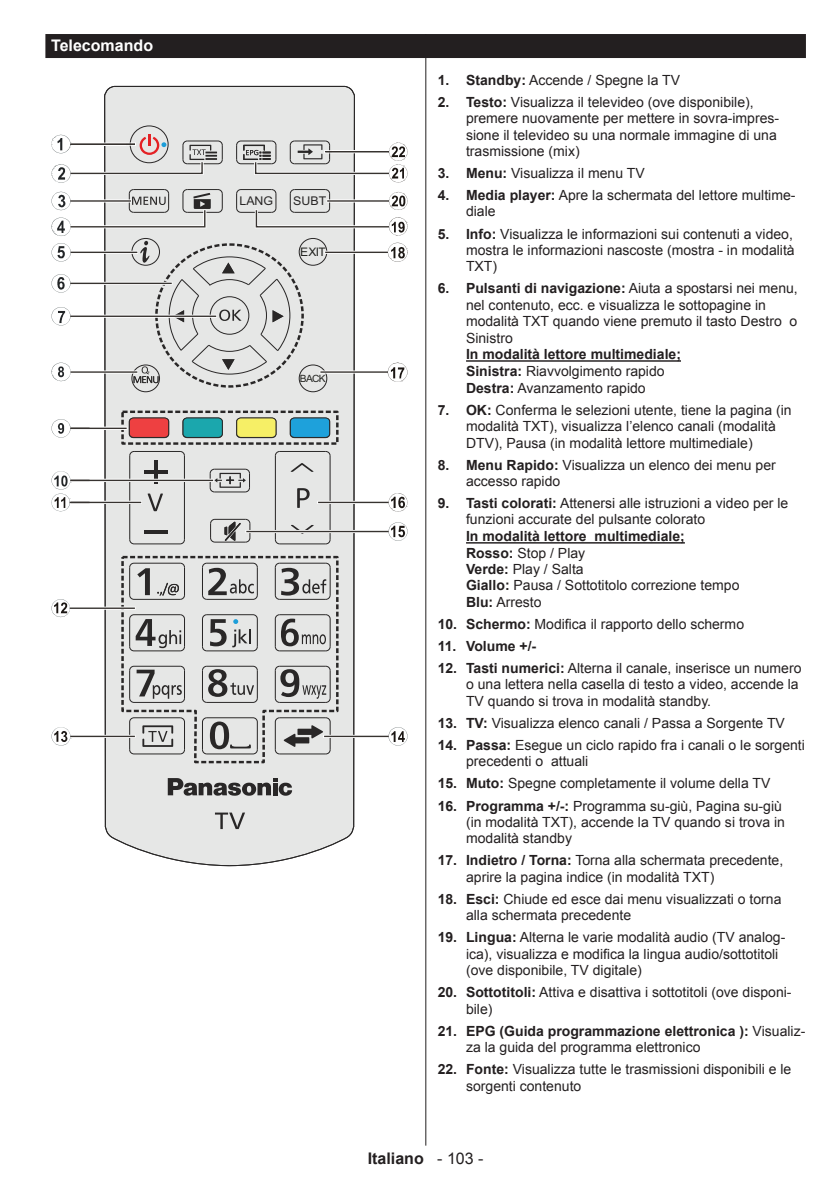
<style>
.page{position:relative;width:840px;height:1191px;background:#fff}
.page>*{position:absolute;margin:0;border:0;box-sizing:border-box;transform-origin:0 0}
.t1{font:700 16px "Arial";color:#231f20}
.t2{font:700 16px "Arial";color:#fff}
.t3{font:14px/16.4px "Arial";color:#231f20}
.t4{font:700 14px "Arial";color:#231f20}
.t5{font:12px "Arial";color:#292727}
.t6{font:11.8px "Arial";color:#232421}
.t7{font:10px "Arial";color:#232421}
.s1{font-weight:700}
.s2{font-weight:400}
</style>
<div class="page">
<hr style="left:425px;top:34px;width:1px;height:1111px;background:#231f20">
<div style="left:45px;top:34px;width:760px;height:24px;background:#231f20"></div>
<svg style="left:51px;top:86px;width:356px;height:780px"></svg>
<hr style="left:466px;top:360px;width:214px;height:2px;background:#231f20">
<hr style="left:466px;top:542px;width:218px;height:1px;background:#231f20">
<p class="t2" style="left:51px;top:35px;width:103px">Telecomando</p>
<p class="t5" style="left:239px;top:193px;width:35px">LANG</p>
<p class="t5" style="left:293px;top:193px;width:34px">SUBT</p>
<p class="t6" style="left:300px;top:244px;width:27px">EXIT</p>
<p class="t7" style="left:300px;top:372px;width:27px">BACK</p>
<p class="t3" style="left:437px;top:72px;width:244px"><span class="s1">1. Standby:</span> Accende / Spegne la TV</p>
<p class="t3" style="left:466px;top:94px;width:314px;text-indent:-28px"><span class="s1">2. Testo:</span> Visualizza il televideo (ove disponibile), premere nuovamente per mettere in sovra-impres&shy;sione il televideo su una normale immagine di una trasmissione (mix)</p>
<p class="t3" style="left:437px;top:165px;width:208px"><span class="s1">3. Menu:</span> Visualizza il menu TV</p>
<p class="t3" style="left:466px;top:187px;width:331px;text-indent:-28px"><span class="s1">4. Media player:</span> Apre la schermata del lettore multime&shy;diale</p>
<p class="t3" style="left:466px;top:225px;width:330px;text-indent:-28px"><span class="s1">5. Info:</span> Visualizza le informazioni sui contenuti a video, mostra le informazioni nascoste (mostra - in modalità<br>TXT)</p>
<p class="t3" style="left:466px;top:280px;width:333px;text-indent:-28px"><span class="s1">6. Pulsanti di navigazione:</span> Aiuta a spostarsi nei menu, nel contenuto, ecc. e visualizza le sottopagine in modalità TXT quando viene premuto il tasto Destro o Sinistro<br><span class="s1">In modalità lettore multimediale;<br>Sinistra:</span> Riavvolgimento rapido<br><span class="s1">Destra:</span> Avanzamento rapido</p>
<p class="t3" style="left:466px;top:402px;width:327px;text-indent:-28px"><span class="s1">7. OK:</span> Conferma le selezioni utente, tiene la pagina (in modalità TXT), visualizza l’elenco canali (modalità<br>DTV), Pausa (in modalità lettore multimediale)</p>
<p class="t3" style="left:466px;top:456px;width:311px;text-indent:-28px"><span class="s1">8. Menu Rapido:</span> Visualizza un elenco dei menu per accesso rapido</p>
<p class="t3" style="left:466px;top:495px;width:323px;text-indent:-28px"><span class="s1">9. Tasti colorati:</span> Attenersi alle istruzioni a video per le funzioni accurate del pulsante colorato<br><span class="s1">In modalità lettore multimediale;<br>Rosso:</span> Stop / Play<br><span class="s1">Verde:</span> Play / Salta<br><span class="s1">Giallo:</span> Pausa / Sottotitolo correzione tempo<br><span class="s1">Blu:</span> Arresto</p>
<p class="t3" style="left:437px;top:616px;width:308px"><span class="s1">10. Schermo:</span> Modifica il rapporto dello schermo</p>
<p class="t4" style="left:437px;top:637px;width:100px">11. Volume +/-</p>
<p class="t3" style="left:466px;top:660px;width:337px;text-indent:-28px"><span class="s1">12. Tasti numerici:</span> Alterna il canale, inserisce un numero o una lettera nella casella di testo a video, accende la<br>TV quando si trova in modalità standby.</p>
<p class="t3" style="left:437px;top:715px;width:348px"><span class="s1">13. TV:</span> Visualizza elenco canali / Passa a Sorgente TV</p>
<p class="t3" style="left:466px;top:737px;width:340px;text-indent:-28px"><span class="s1">14. Passa:</span> Esegue un ciclo rapido fra i canali o le sorgenti precedenti o attuali</p>
<p class="t3" style="left:437px;top:775px;width:334px"><span class="s1">15. Muto:</span> Spegne completamente il volume della TV</p>
<p class="t3" style="left:466px;top:797px;width:320px;text-indent:-28px"><span class="s1">16. Programma +/-:</span> Programma su-giù, Pagina su-giù (in modalità TXT), accende la TV quando si trova in modalità standby</p>
<p class="t3" style="left:466px;top:852px;width:318px;text-indent:-28px"><span class="s1">17. Indietro / Torna:</span> Torna alla schermata precedente, aprire la pagina indice (in modalità TXT)</p>
<p class="t3" style="left:466px;top:891px;width:317px;text-indent:-28px"><span class="s1">18. Esci:</span> Chiude ed esce dai menu visualizzati o torna alla schermata precedente</p>
<p class="t3" style="left:466px;top:929px;width:321px;text-indent:-28px"><span class="s1">19. Lingua:</span> Alterna le varie modalità audio (TV analog&shy;ica), visualizza e modifica la lingua audio/sottotitoli (ove disponibile, TV digitale)</p>
<p class="t3" style="left:466px;top:984px;width:327px;text-indent:-28px"><span class="s1">20. Sottotitoli:</span> Attiva e disattiva i sottotitoli (ove disponi&shy;bile)</p>
<p class="t3" style="left:466px;top:1022px;width:340px;text-indent:-28px"><span class="s1">21. EPG (Guida programmazione elettronica ):</span> Visualiz&shy;za la guida del programma elettronico</p>
<p class="t3" style="left:466px;top:1061px;width:326px;text-indent:-28px"><span class="s1">22. Fonte:</span> Visualizza tutte le trasmissioni disponibili e le sorgenti contenuto</p>
<p class="t1" style="left:367px;top:1148px;width:117px">Italiano <span class="s2">- 103 -</span></p>
</div>
